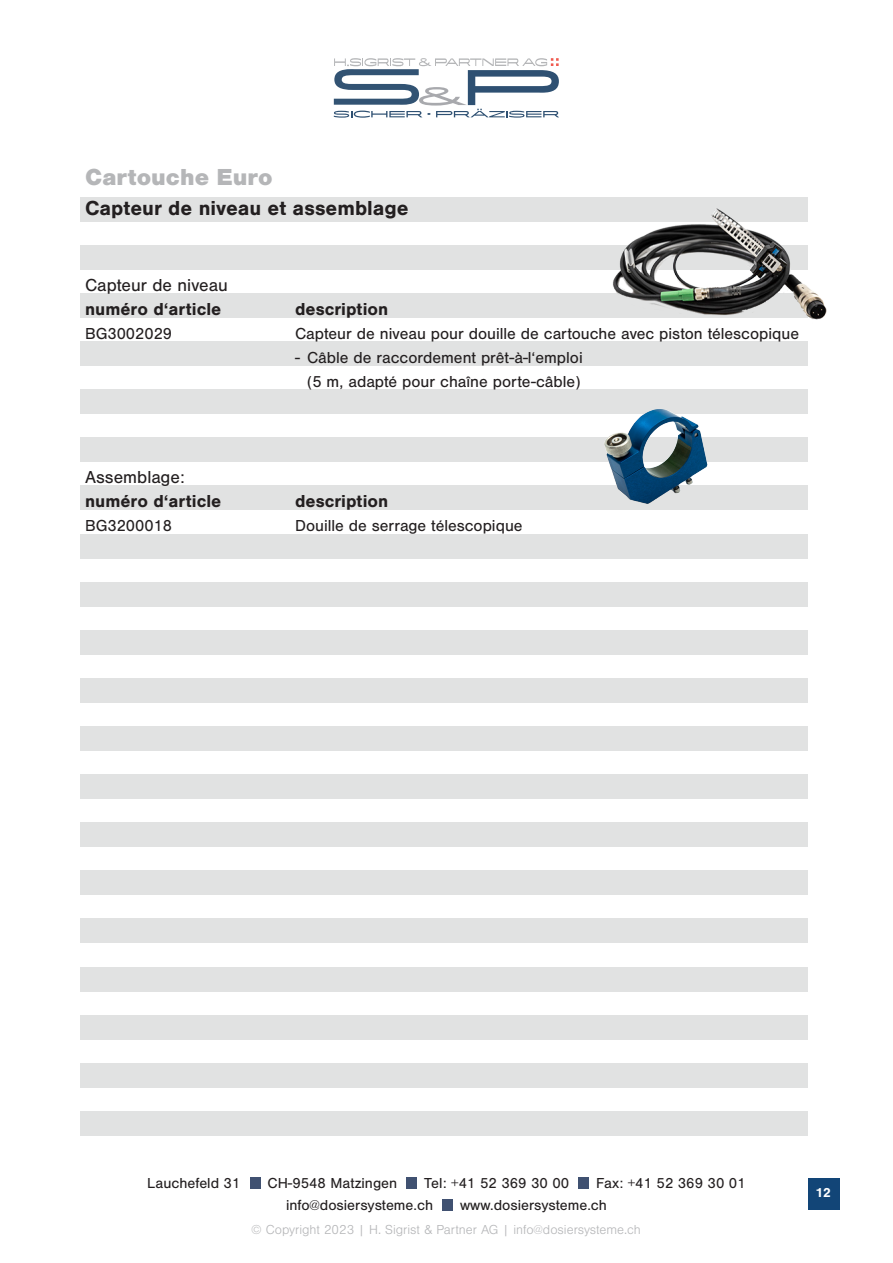
<style>
.page{position:relative;width:893px;height:1263px;background:#fff}
.page>*{position:absolute;margin:0;border:0;box-sizing:border-box;transform-origin:0 0}
.Titel_hell{font:900 24px "Nimbus San";color:#b5b6b8}
.t1{font:700 21px "Nimbus San";color:#231f20}
.Titel_bold{font:700 18px "Nimbus San";color:#231f20}
.t2{font:18px "Nimbus San";color:#231f20}
.t3{font:16.5px "Nimbus San";color:#231f20}
.t4{font:15px "Nimbus San";color:#231f20}
.t5{font:300 13.5px "Nimbus San";color:#b5b6b8}
.t6{font:700 13.5px "Nimbus San";color:#fff}
</style>
<div class="page">
<div style="left:808px;top:1178px;width:31px;height:31px;background:#124577"></div>
<div style="left:250px;top:1178px;width:10px;height:11px;background:#405171"></div>
<div style="left:406px;top:1178px;width:11px;height:11px;background:#405171"></div>
<div style="left:442px;top:1199px;width:11px;height:11px;background:#405171"></div>
<div style="left:578px;top:1178px;width:10px;height:11px;background:#405171"></div>
<svg style="left:334px;top:58px;width:225px;height:60px"></svg>
<div style="left:81px;top:293px;width:727px;height:24px;background:#e1e2e2"></div>
<div style="left:81px;top:197px;width:727px;height:24px;background:#e1e2e2"></div>
<div style="left:81px;top:341px;width:727px;height:25px;background:#e1e2e2"></div>
<div style="left:81px;top:245px;width:727px;height:24px;background:#e1e2e2"></div>
<div style="left:81px;top:390px;width:727px;height:24px;background:#e1e2e2"></div>
<div style="left:81px;top:438px;width:727px;height:24px;background:#e1e2e2"></div>
<div style="left:81px;top:486px;width:727px;height:24px;background:#e1e2e2"></div>
<div style="left:81px;top:534px;width:727px;height:24px;background:#e1e2e2"></div>
<div style="left:81px;top:582px;width:727px;height:24px;background:#e1e2e2"></div>
<div style="left:81px;top:630px;width:727px;height:24px;background:#e1e2e2"></div>
<div style="left:81px;top:678px;width:727px;height:24px;background:#e1e2e2"></div>
<div style="left:81px;top:726px;width:727px;height:24px;background:#e1e2e2"></div>
<div style="left:81px;top:774px;width:727px;height:25px;background:#e1e2e2"></div>
<div style="left:81px;top:823px;width:727px;height:24px;background:#e1e2e2"></div>
<div style="left:81px;top:871px;width:727px;height:24px;background:#e1e2e2"></div>
<div style="left:81px;top:919px;width:727px;height:24px;background:#e1e2e2"></div>
<div style="left:81px;top:967px;width:727px;height:24px;background:#e1e2e2"></div>
<div style="left:81px;top:1015px;width:727px;height:24px;background:#e1e2e2"></div>
<div style="left:81px;top:1063px;width:727px;height:24px;background:#e1e2e2"></div>
<div style="left:81px;top:1111px;width:727px;height:24px;background:#e1e2e2"></div>
<img style="left:600px;top:409px;width:125px;height:95px">
<img style="left:599px;top:208px;width:228px;height:112px">
<p class="Titel_hell" style="left:85px;top:163px;width:189px">Cartouche Euro</p>
<p class="t1" style="left:85px;top:196px;width:325px">Capteur de niveau et assemblage</p>
<p class="t2" style="left:85px;top:275px;width:144px">Capteur de niveau</p>
<p class="Titel_bold" style="left:85px;top:298px;width:138px">numéro d‘article</p>
<p class="Titel_bold" style="left:295px;top:298px;width:95px">description</p>
<p class="t3" style="left:85px;top:324px;width:89px">BG3002029</p>
<p class="t3" style="left:295px;top:324px;width:505px">Capteur de niveau pour douille de cartouche avec piston télescopique</p>
<p class="t3" style="left:295px;top:348px;width:289px">- Câble de raccordement prêt-à-l‘emploi</p>
<p class="t3" style="left:307px;top:372px;width:275px">(5 m, adapté pour chaîne porte-câble)</p>
<p class="t2" style="left:85px;top:467px;width:101px">Assemblage:</p>
<p class="Titel_bold" style="left:85px;top:490px;width:138px">numéro d‘article</p>
<p class="Titel_bold" style="left:295px;top:490px;width:95px">description</p>
<p class="t3" style="left:85px;top:516px;width:89px">BG3200018</p>
<p class="t3" style="left:295px;top:516px;width:229px">Douille de serrage télescopique</p>
<p class="t4" style="left:147px;top:1175px;width:95px">Lauchefeld 31</p>
<p class="t4" style="left:267px;top:1175px;width:131px">CH-9548 Matzingen</p>
<p class="t4" style="left:424px;top:1175px;width:146px">Tel: +41 52 369 30 00</p>
<p class="t4" style="left:596px;top:1175px;width:151px">Fax: +41 52 369 30 01</p>
<p class="t4" style="left:286px;top:1196px;width:149px">info@dosiersysteme.ch</p>
<p class="t4" style="left:460px;top:1196px;width:148px">www.dosiersysteme.ch</p>
<p class="t5" style="left:251px;top:1222px;width:391px">© Copyright 2023 | H. Sigrist &amp; Partner AG | info@dosiersysteme.ch</p>
<p class="t6" style="left:815px;top:1184px;width:17px">12</p>
</div>
